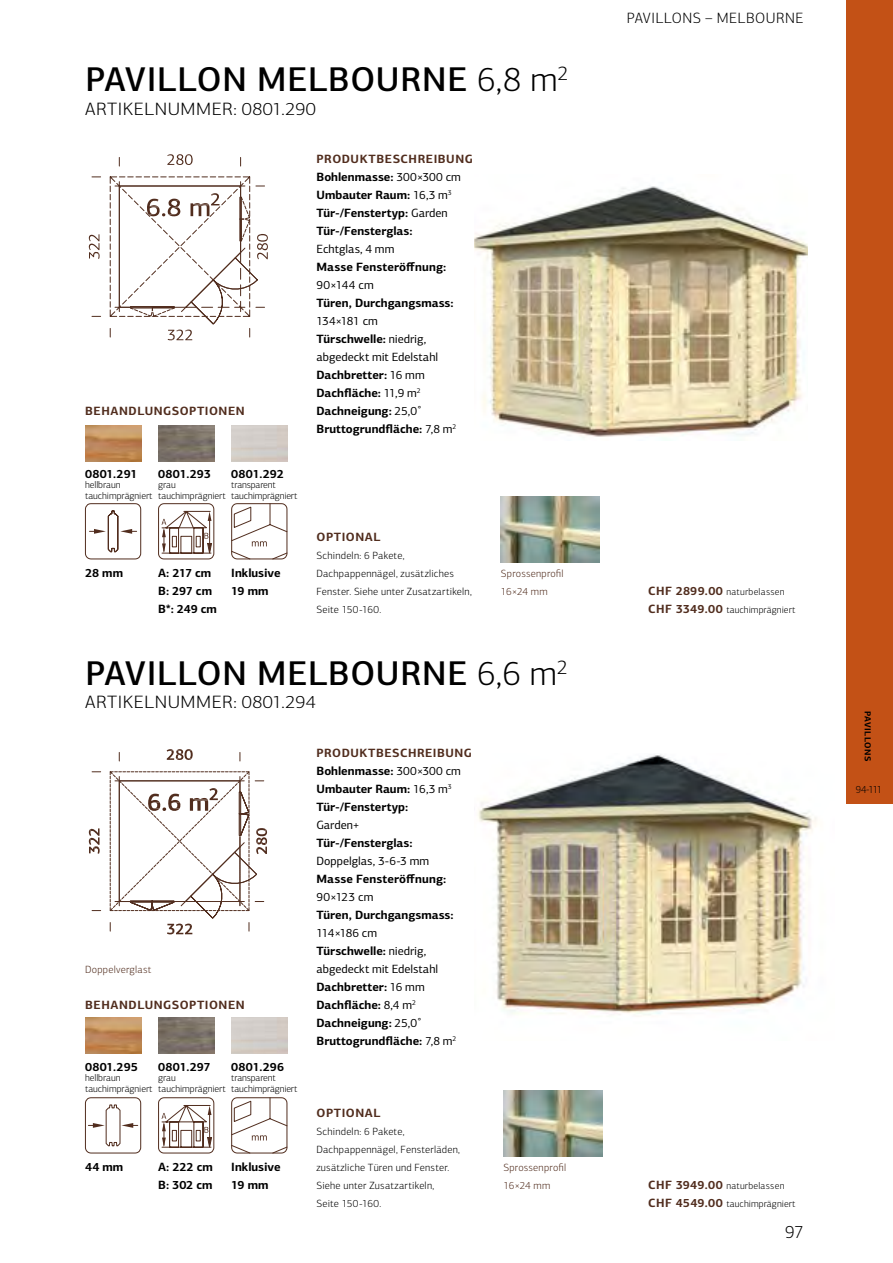
<style>
.page{position:relative;width:893px;height:1263px;background:#fff}
.page>*{position:absolute;margin:0;border:0;box-sizing:border-box;transform-origin:0 0}
.t1{font:500 34.5px "PF Centro Sans Pro";letter-spacing:.02em;color:#000}
.t2{font:300 18px "PF Centro Sans Pro";letter-spacing:.02em;color:#000;scale:1.05 1}
.t3{font:300 18px "PF Centro Sans Pro";letter-spacing:.02em;color:#000}
.t4{font:300 15px "PF Centro Sans Pro";letter-spacing:.03em;color:#000}
.t5{font:700 12px/18px "PF Centro Sans Pro";color:#000}
.t6{font:700 12px "PF Centro Sans Pro";letter-spacing:.045em;color:#512d1e}
.t7{font:12px "PF Centro Sans Pro";color:#000}
.t8{font:300 10.5px/18px "PF Centro Sans Pro";letter-spacing:.02em;color:#000}
.t9{font:300 10.5px/18px "PF Centro Sans Pro";letter-spacing:.02em;color:#512d1e}
.t10{font:300 10.5px "PF Centro Sans Pro";letter-spacing:.02em;color:#000;scale:.96 1}
.t11{font:300 9.75px/10.5px "PF Centro Sans Pro";letter-spacing:-.005em;color:#000}
.t12{font:300 9.75px/18px "PF Centro Sans Pro";letter-spacing:.015em;color:#000}
.t13{font:700 8.7px "PF Centro Sans Pro";letter-spacing:.055em;color:#000}
.s1{font-weight:300}
.s2{color:#512d1e}
.s3{font-weight:400}
.s4{font-weight:700;font-size:12px;color:#512d1e}
</style>
<div class="page">
<div style="left:846px;top:0;width:47px;height:804px;background:#c35116"></div>
<img style="left:474px;top:186px;width:333px;height:251px">
<img style="left:478px;top:754px;width:339px;height:261px">
<svg style="left:167px;top:749px;width:26px;height:11px"></svg>
<svg style="left:89px;top:828px;width:11px;height:26px"></svg>
<svg style="left:109px;top:771px;width:159px;height:164px"></svg>
<svg style="left:167px;top:154px;width:26px;height:11px"></svg>
<svg style="left:89px;top:234px;width:11px;height:25px"></svg>
<svg style="left:109px;top:176px;width:159px;height:165px"></svg>
<svg style="left:158px;top:503px;width:57px;height:57px"></svg>
<svg style="left:158px;top:1097px;width:57px;height:57px"></svg>
<svg style="left:231px;top:503px;width:57px;height:57px"></svg>
<svg style="left:231px;top:1097px;width:57px;height:57px"></svg>
<svg style="left:85px;top:503px;width:56px;height:57px"></svg>
<img style="left:85px;top:426px;width:56px;height:36px">
<img style="left:158px;top:426px;width:56px;height:36px">
<img style="left:85px;top:1018px;width:56px;height:36px">
<img style="left:158px;top:1018px;width:56px;height:36px">
<svg style="left:85px;top:1097px;width:56px;height:57px"></svg>
<img style="left:501px;top:496px;width:99px;height:66px">
<img style="left:503px;top:1090px;width:99px;height:66px">
<h1 class="t1" style="left:85px;top:58px;width:485px">PAVILLON MELBOURNE <span class="s1">6,8 m</span><sup>2</sup></h1>
<h2 class="t2" style="left:85px;top:98px;width:221px">ARTIKELNUMMER: 0801.290</h2>
<p class="t6" style="left:85px;top:404px;width:161px">BEHANDLUNGSOPTIONEN</p>
<p class="t5" style="left:158px;top:465px;width:54px">0801.293</p>
<p class="t11" style="left:158px;top:480px;width:69px">grau tauchimprägniert</p>
<p class="t5" style="left:231px;top:465px;width:54px">0801.292</p>
<p class="t11" style="left:231px;top:480px;width:68px">transparent tauchimprägniert</p>
<p class="t5" style="left:85px;top:465px;width:54px">0801.291</p>
<p class="t11" style="left:85px;top:480px;width:69px">hellbraun tauchimprägniert</p>
<p class="t5" style="left:85px;top:564px;width:40px">28 mm</p>
<p class="t5" style="left:158px;top:564px;width:60px">A: 217 cm<br>B: 297 cm<br>B*: 249 cm</p>
<p class="t5" style="left:231px;top:564px;width:51px">Inklusive<br>19 mm</p>
<p class="t5" style="left:316px;top:150px;width:158px"><span class="s2">PRODUKTBESCHREIBUNG<br></span>Bohlenmasse: <span class="s3">300×300 cm<br></span>Umbauter Raum: <span class="s3">16,3 m</span><sup>3<br></sup>Tür-/Fenstertyp: <span class="s3">Garden<br></span>Tür-/Fensterglas:</p>
<p class="t7" style="left:316px;top:242px;width:79px">Echtglas, 4 mm</p>
<p class="t5" style="left:316px;top:258px;width:131px">Masse Fensteröffnung:</p>
<p class="t7" style="left:316px;top:278px;width:59px">90×144 cm</p>
<p class="t5" style="left:316px;top:294px;width:139px">Türen, Durchgangsmass:</p>
<p class="t5" style="left:316px;top:312px;width:142px"><span class="s3">134×181 cm<br></span>Türschwelle: <span class="s3">niedrig, abgedeckt mit Edelstahl<br></span>Dachbretter: <span class="s3">16 mm<br></span>Dachfläche: <span class="s3">11,9 m</span><sup>2<br></sup>Dachneigung: <span class="s3">25,0˚<br></span>Bruttogrundfläche: <span class="s3">7,8 m</span><sup>2</sup></p>
<p class="t6" style="left:317px;top:530px;width:65px">OPTIONAL</p>
<p class="t8" style="left:316px;top:547px;width:157px">Schindeln: 6 Pakete,<br>Dachpappennägel, zusätzliches<br>Fenster. Siehe unter Zusatzartikeln,<br>Seite 150-160.</p>
<p class="t9" style="left:501px;top:565px;width:64px">Sprossenprofil<br>16×24 mm</p>
<h1 class="t1" style="left:85px;top:652px;width:484px">PAVILLON MELBOURNE <span class="s1">6,6 m</span><sup>2</sup></h1>
<h2 class="t2" style="left:85px;top:692px;width:221px">ARTIKELNUMMER: 0801.294</h2>
<p class="t9" style="left:85px;top:961px;width:68px">Doppelverglast</p>
<p class="t6" style="left:85px;top:998px;width:161px">BEHANDLUNGSOPTIONEN</p>
<p class="t5" style="left:85px;top:1057px;width:54px">0801.295</p>
<p class="t11" style="left:85px;top:1073px;width:69px">hellbraun tauchimprägniert</p>
<p class="t5" style="left:158px;top:1057px;width:54px">0801.297</p>
<p class="t11" style="left:158px;top:1073px;width:69px">grau tauchimprägniert</p>
<p class="t5" style="left:231px;top:1057px;width:54px">0801.296</p>
<p class="t11" style="left:231px;top:1073px;width:68px">transparent tauchimprägniert</p>
<p class="t5" style="left:85px;top:1158px;width:40px">44 mm</p>
<p class="t5" style="left:158px;top:1158px;width:56px">A: 222 cm<br>B: 302 cm</p>
<p class="t5" style="left:231px;top:1158px;width:51px">Inklusive<br>19 mm</p>
<p class="t5" style="left:316px;top:744px;width:157px"><span class="s2">PRODUKTBESCHREIBUNG<br></span>Bohlenmasse: <span class="s3">300×300 cm<br></span>Umbauter Raum: <span class="s3">16,3 m</span><sup>3<br></sup>Tür-/Fenstertyp:</p>
<p class="t7" style="left:316px;top:818px;width:45px">Garden+</p>
<p class="t5" style="left:316px;top:834px;width:98px">Tür-/Fensterglas:</p>
<p class="t7" style="left:316px;top:854px;width:114px">Doppelglas, 3-6-3 mm</p>
<p class="t5" style="left:316px;top:870px;width:131px">Masse Fensteröffnung:</p>
<p class="t7" style="left:316px;top:890px;width:59px">90×123 cm</p>
<p class="t5" style="left:316px;top:906px;width:139px">Türen, Durchgangsmass:</p>
<p class="t5" style="left:316px;top:924px;width:142px"><span class="s3">114×186 cm<br></span>Türschwelle: <span class="s3">niedrig, abgedeckt mit Edelstahl<br></span>Dachbretter: <span class="s3">16 mm<br></span>Dachfläche: <span class="s3">8,4 m</span><sup>2<br></sup>Dachneigung: <span class="s3">25,0˚<br></span>Bruttogrundfläche: <span class="s3">7,8 m</span><sup>2</sup></p>
<p class="t6" style="left:317px;top:1106px;width:65px">OPTIONAL</p>
<p class="t8" style="left:316px;top:1123px;width:145px">Schindeln: 6 Pakete,<br>Dachpappennägel, Fensterläden, zusätzliche Türen und Fenster.<br>Siehe unter Zusatzartikeln,<br>Seite 150-160.</p>
<p class="t9" style="left:503px;top:1159px;width:64px">Sprossenprofil<br>16×24 mm</p>
<p class="t4" style="left:627px;top:9px;width:178px">PAVILLONS – MELBOURNE</p>
<p class="t12" style="left:648px;top:583px;width:149px"><span class="s4">CHF 2899.00</span> naturbelassen<br><span class="s4">CHF 3349.00</span> tauchimprägniert</p>
<p class="t13" style="left:873px;top:711px;width:52px;rotate:90deg">PAVILLONS</p>
<p class="t10" style="left:856px;top:783px;width:29px">94-111</p>
<p class="t12" style="left:648px;top:1177px;width:149px"><span class="s4">CHF 3949.00</span> naturbelassen<br><span class="s4">CHF 4549.00</span> tauchimprägniert</p>
<h2 class="t3" style="left:785px;top:1222px;width:20px">97</h2>
</div>
